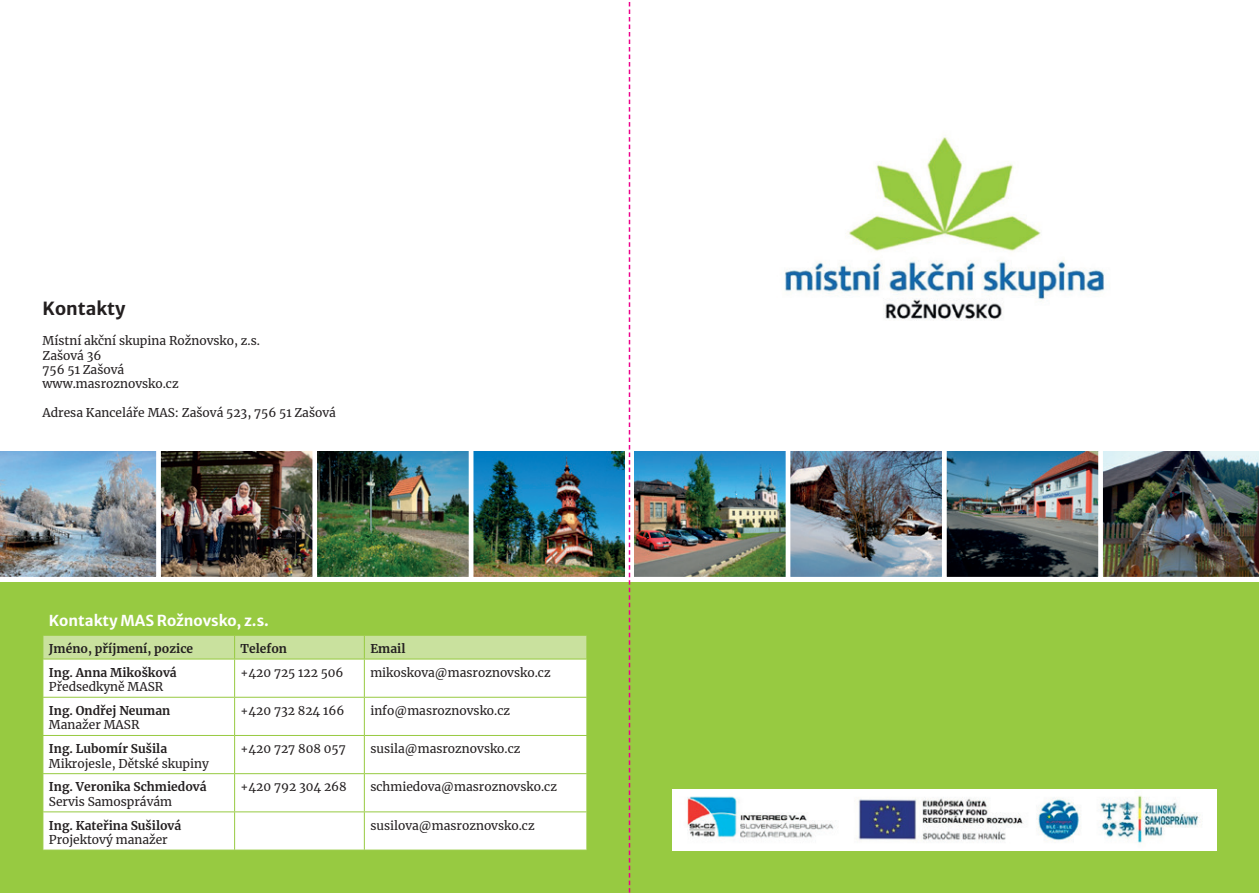
<style>
.page{position:relative;width:1259px;height:893px;background:#fff}
.page>*{position:absolute;margin:0;border:0;box-sizing:border-box;transform-origin:0 0}
.t1{font:700 18px "Merriweather Sans";color:#231f20}
.t2{font:700 15px "Merriweather Sans";color:#fff}
.t3{font:12px/14.4px "Merriweather";color:#231f20}
.t4{font:700 12px "Merriweather";color:#231f20}
</style>
<div class="page">
<div style="left:0;top:583px;width:1259px;height:310px;background:#97ca41"></div>
<img style="left:785px;top:137px;width:320px;height:183px">
<img style="left:672px;top:790px;width:544px;height:60px">
<div style="left:44px;top:660px;width:542px;height:190px;background:#fff"></div>
<svg style="left:43px;top:635px;width:544px;height:24px;background:#c6df98"></svg>
<hr style="left:234px;top:659px;width:1px;height:38px;background:#97ca41">
<hr style="left:364px;top:659px;width:1px;height:38px;background:#97ca41">
<hr style="left:43px;top:697px;width:192px;height:1px;background:#97ca41">
<hr style="left:235px;top:697px;width:129px;height:1px;background:#97ca41">
<hr style="left:234px;top:698px;width:1px;height:37px;background:#97ca41">
<hr style="left:364px;top:697px;width:223px;height:1px;background:#97ca41">
<hr style="left:364px;top:698px;width:1px;height:37px;background:#97ca41">
<hr style="left:43px;top:735px;width:192px;height:1px;background:#97ca41">
<hr style="left:235px;top:735px;width:129px;height:1px;background:#97ca41">
<hr style="left:234px;top:736px;width:1px;height:37px;background:#97ca41">
<hr style="left:364px;top:735px;width:223px;height:1px;background:#97ca41">
<hr style="left:364px;top:736px;width:1px;height:37px;background:#97ca41">
<hr style="left:43px;top:773px;width:192px;height:1px;background:#97ca41">
<hr style="left:235px;top:773px;width:129px;height:1px;background:#97ca41">
<hr style="left:234px;top:774px;width:1px;height:37px;background:#97ca41">
<hr style="left:364px;top:773px;width:223px;height:1px;background:#97ca41">
<hr style="left:364px;top:774px;width:1px;height:37px;background:#97ca41">
<hr style="left:43px;top:811px;width:192px;height:1px;background:#97ca41">
<hr style="left:235px;top:811px;width:129px;height:1px;background:#97ca41">
<hr style="left:234px;top:812px;width:1px;height:38px;background:#97ca41">
<hr style="left:364px;top:811px;width:223px;height:1px;background:#97ca41">
<hr style="left:364px;top:812px;width:1px;height:38px;background:#97ca41">
<img style="left:634px;top:451px;width:463px;height:125px">
<img style="left:1102px;top:451px;width:157px;height:126px">
<div style="left:942px;top:446px;width:160px;height:135px;border:4px solid #fff"></div>
<div style="left:786px;top:446px;width:160px;height:135px;border:4px solid #fff"></div>
<div style="left:629px;top:446px;width:161px;height:135px;border:4px solid #fff"></div>
<img style="left:161px;top:451px;width:463px;height:125px">
<div style="left:469px;top:446px;width:160px;height:135px;border:4px solid #fff"></div>
<div style="left:312px;top:446px;width:161px;height:135px;border:4px solid #fff"></div>
<div style="left:156px;top:446px;width:161px;height:135px;border:4px solid #fff"></div>
<img style="left:0;top:446px;width:161px;height:135px">
<svg style="left:629px;top:2px;width:1px;height:891px"></svg>
<h1 class="t1" style="left:43px;top:292px;width:84px">Kontakty</h1>
<p class="t3" style="left:43px;top:333px;width:219px">Místní akční skupina Rožnovsko, z.s.<br>Zašová 36<br>756 51 Zašová www.masroznovsko.cz</p>
<p class="t3" style="left:43px;top:405px;width:295px">Adresa Kanceláře MAS: Zašová 523, 756 51 Zašová</p>
<p class="t2" style="left:49px;top:607px;width:221px">Kontakty MAS Rožnovsko, z.s.</p>
<p class="t4" style="left:49px;top:640px;width:146px">Jméno, příjmení, pozice</p>
<p class="t4" style="left:241px;top:640px;width:48px">Telefon</p>
<p class="t4" style="left:370px;top:640px;width:37px">Email</p>
<p class="t4" style="left:49px;top:664px;width:129px">Ing. Anna Mikošková</p>
<p class="t3" style="left:49px;top:679px;width:116px">Předsedkyně MASR</p>
<p class="t3" style="left:241px;top:665px;width:104px">+420 725 122 506</p>
<p class="t3" style="left:370px;top:665px;width:182px">mikoskova@masroznovsko.cz</p>
<p class="t4" style="left:49px;top:702px;width:123px">Ing. Ondřej Neuman</p>
<p class="t3" style="left:49px;top:717px;width:92px">Manažer MASR</p>
<p class="t3" style="left:241px;top:703px;width:105px">+420 732 824 166</p>
<p class="t3" style="left:370px;top:703px;width:141px">info@masroznovsko.cz</p>
<p class="t4" style="left:49px;top:741px;width:120px">Ing. Lubomír Sušila</p>
<p class="t3" style="left:49px;top:756px;width:161px">Mikrojesle, Dětské skupiny</p>
<p class="t3" style="left:241px;top:741px;width:107px">+420 727 808 057</p>
<p class="t3" style="left:370px;top:741px;width:152px">susila@masroznovsko.cz</p>
<p class="t4" style="left:49px;top:779px;width:159px">Ing. Veronika Schmiedová</p>
<p class="t3" style="left:49px;top:794px;width:125px">Servis Samosprávám</p>
<p class="t3" style="left:241px;top:780px;width:108px">+420 792 304 268</p>
<p class="t3" style="left:370px;top:780px;width:188px">schmiedova@masroznovsko.cz</p>
<p class="t4" style="left:49px;top:817px;width:134px">Ing. Kateřina Sušilová</p>
<p class="t3" style="left:49px;top:832px;width:120px">Projektový manažer</p>
<p class="t3" style="left:370px;top:818px;width:166px">susilova@masroznovsko.cz</p>
</div>
